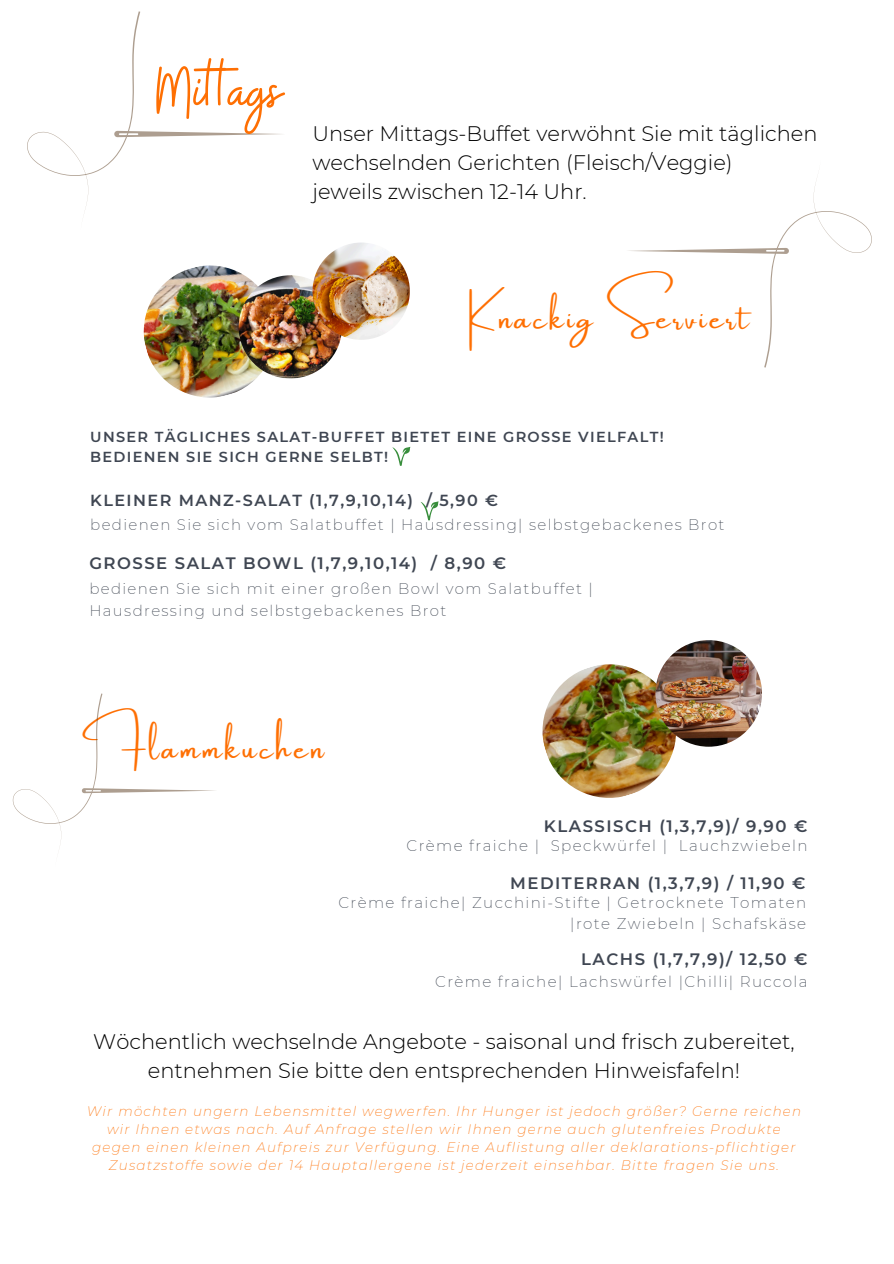
<style>
.page{position:relative;width:894px;height:1264px;background:#fff}
.page>*{position:absolute;margin:0;border:0;box-sizing:border-box;transform-origin:0 0}
.t1{font:65.85px "Buffalo";color:#fe6f03}
.t2{font:30px "Amsterdam One";letter-spacing:.1em;color:#fe6f03}
.t3{font:300 21px/29.2px "Montserrat";color:#000;text-align:center}
.t4{font:600 16.5px "Montserrat";letter-spacing:.09em;color:#3f4652}
.t5{font:600 16.05px "Montserrat";letter-spacing:.09em;color:#3f4652}
.t6{font:200 15.15px/20.2px "Montserrat";letter-spacing:.09em;color:#3f4652;text-align:right}
.t7{font:200 15px/21.3px "Montserrat";letter-spacing:.09em;color:#3f4652}
.t8{font:600 14.55px/20.2px "Montserrat";letter-spacing:.09em;color:#3f4652}
.t9{font:italic 200 13.5px/18px "Montserrat";letter-spacing:.09em;color:#fe6f03;text-align:center}
</style>
<div class="page">
<svg style="left:392px;top:447px;width:18px;height:19px"></svg>
<svg style="left:420px;top:501px;width:18px;height:19px"></svg>
<svg style="left:628px;top:180px;width:243px;height:187px"></svg>
<svg style="left:27px;top:11px;width:255px;height:199px"></svg>
<img style="left:143px;top:265px;width:140px;height:133px">
<img style="left:239px;top:275px;width:103px;height:103px;border-radius:50%">
<img style="left:312px;top:242px;width:97px;height:98px;border-radius:50%">
<img style="left:542px;top:664px;width:142px;height:134px">
<img style="left:655px;top:640px;width:106px;height:106px;border-radius:50%">
<svg style="left:13px;top:693px;width:202px;height:152px"></svg>
<h2 class="t1" style="left:156px;top:48px;width:127px">Mit ags</h2>
<h4 class="t3" style="left:312px;top:118px;width:506px;text-align:left">Unser Mittags-Buffet verwöhnt Sie mit täglichen wechselnden Gerichten (Fleisch/Veggie)<br>jeweils zwischen 12-14 Uhr.</h4>
<h1 class="t2" style="left:468px;top:302px;width:283px">Knackig Serviert</h1>
<p class="t8" style="left:90px;top:426px;width:575px">UNSER TÄGLICHES SALAT-BUFFET BIETET EINE GROSSE VIELFALT!<br>BEDIENEN SIE SICH GERNE SELBT!</p>
<p class="t5" style="left:90px;top:490px;width:409px">KLEINER MANZ-SALAT (1,7,9,10,14) / 5,90 €</p>
<p class="t7" style="left:90px;top:513px;width:635px">bedienen Sie sich vom Salatbuffet | Hausdressing| selbstgebackenes Brot</p>
<p class="t4" style="left:89px;top:553px;width:418px">GROSSE SALAT BOWL (1,7,9,10,14) / 8,90 €</p>
<p class="t7" style="left:89px;top:578px;width:505px">bedienen Sie sich mit einer großen Bowl vom Salatbuffet |<br>Hausdressing und selbstgebackenes Brot</p>
<p class="t2" style="left:82px;top:732px;width:244px">Flammkuchen</p>
<p class="t4" style="left:544px;top:816px;width:265px">KLASSISCH (1,3,7,9)/ 9,90 €</p>
<p class="t6" style="left:406px;top:835px;width:402px">Crème fraiche | Speckwürfel | Lauchzwiebeln</p>
<h5 class="t4" style="left:510px;top:873px;width:297px">MEDITERRAN (1,3,7,9) / 11,90 €</h5>
<h4 class="t6" style="left:338px;top:892px;width:469px">Crème fraiche| Zucchini-Stifte | Getrocknete Tomaten |rote Zwiebeln | Schafskäse</h4>
<h2 class="t4" style="left:581px;top:948px;width:228px">LACHS (1,7,7,9)/ 12,50 €</h2>
<p class="t6" style="left:435px;top:971px;width:373px">Crème fraiche| Lachswürfel |Chilli| Ruccola</p>
<h5 class="t3" style="left:93px;top:1026px;width:702px">Wöchentlich wechselnde Angebote - saisonal und frisch zubereitet, entnehmen Sie bitte den entsprechenden Hinweisfafeln!</h5>
<p class="t9" style="left:87px;top:1101px;width:715px">Wir möchten ungern Lebensmittel wegwerfen. Ihr Hunger ist jedoch größer? Gerne reichen wir Ihnen etwas nach. Auf Anfrage stellen wir Ihnen gerne auch glutenfreies Produkte gegen einen kleinen Aufpreis zur Verfügung. Eine Auflistung aller deklarations-pflichtiger Zusatzstoffe sowie der 14 Hauptallergene ist jederzeit einsehbar. Bitte fragen Sie uns.</p>
</div>
